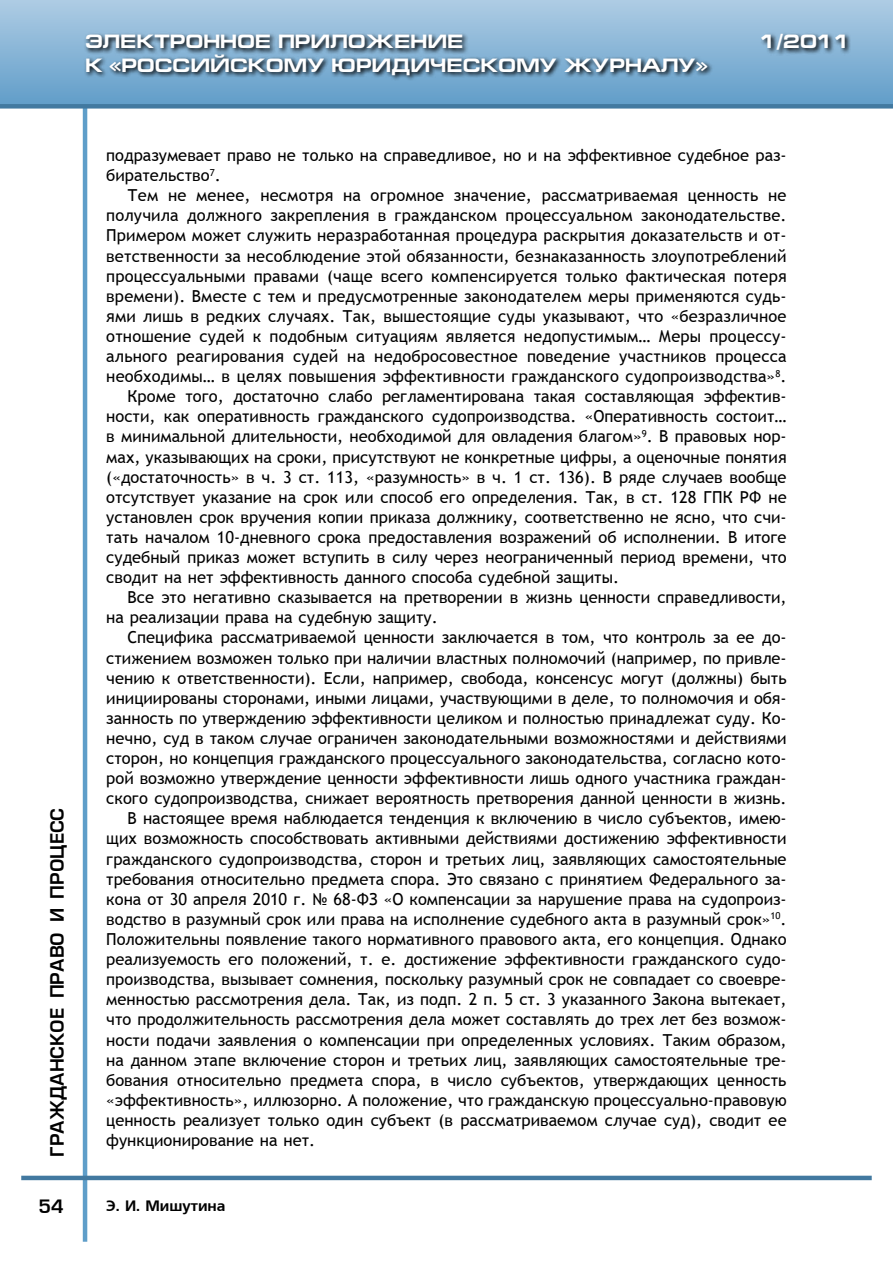
<style>
.page{position:relative;width:893px;height:1263px;background:#fff}
.page>*{position:absolute;margin:0;border:0;box-sizing:border-box;transform-origin:0 0}
.t1{font:700 19.5px "Europe Ext";color:#fff}
.t2{font:18px "Europe Demi Normal";color:#000}
.t3{font:16.5px/20.1px "Trebuchet MS";color:#000}
.t4{font:15px "Free Set Bold Cyrillic";color:#000}
</style>
<div class="page">
<hr style="left:83px;top:89px;width:4px;height:1153px;background:#5f9ec9">
<hr style="left:21px;top:1176px;width:851px;height:4px;background:#4279a0">
<div style="left:0;top:0;width:893px;height:106px;background:linear-gradient(to bottom,#aecce4,#619dc9)"></div>
<div style="left:0;top:104px;width:893px;height:5px;background:#4279a0"></div>
<svg style="left:83px;top:31px;width:768px;height:50px;background:#6c91ad"></svg>
<p class="t1" style="left:85px;top:31px;width:380px">ЭЛЕКТРОННОЕ ПРИЛОЖЕНИЕ</p>
<p class="t1" style="left:760px;top:31px;width:92px">1/2011</p>
<p class="t1" style="left:85px;top:54px;width:624px">К «РОССИЙСКОМУ ЮРИДИЧЕСКОМУ ЖУРНАЛУ»</p>
<p class="t2" style="left:47px;top:1157px;width:350px;rotate:-90deg">гражданское право и процесс</p>
<p class="t2" style="left:38px;top:1196px;width:27px">54</p>
<p class="t3" style="left:106px;top:145px;width:682px">подразумевает право не только на справедливое, но и на эффективное судебное раз&shy;бирательство<sup>7</sup>.</p>
<p class="t3" style="left:128px;top:186px;width:661px">Тем не менее, несмотря на огромное значение, рассматриваемая ценность не</p>
<p class="t3" style="left:106px;top:206px;width:682px">получила должного закрепления в гражданском процессуальном законодательстве.</p>
<p class="t3" style="left:106px;top:226px;width:682px">Примером может служить неразработанная процедура раскрытия доказательств и от-</p>
<p class="t3" style="left:106px;top:246px;width:682px">ветственности за несоблюдение этой обязанности, безнаказанность злоупотреблений</p>
<p class="t3" style="left:106px;top:266px;width:682px">процессуальными правами (чаще всего компенсируется только фактическая потеря</p>
<p class="t3" style="left:106px;top:286px;width:682px">времени). Вместе с тем и предусмотренные законодателем меры применяются судь-</p>
<p class="t3" style="left:106px;top:306px;width:682px">ями лишь в редких случаях. Так, вышестоящие суды указывают, что «безразличное</p>
<p class="t3" style="left:106px;top:326px;width:682px">отношение судей к подобным ситуациям является недопустимым… Меры процессу-</p>
<p class="t3" style="left:106px;top:346px;width:682px">ального реагирования судей на недобросовестное поведение участников процесса</p>
<p class="t3" style="left:106px;top:366px;width:682px">необходимы… в целях повышения эффективности гражданского судопроизводства»<sup>8</sup>.</p>
<p class="t3" style="left:128px;top:387px;width:661px">Кроме того, достаточно слабо регламентирована такая составляющая эффектив-</p>
<p class="t3" style="left:106px;top:407px;width:682px">ности, как оперативность гражданского судопроизводства. «Оперативность состоит…</p>
<p class="t3" style="left:106px;top:427px;width:682px">в минимальной длительности, необходимой для овладения благом»<sup>9</sup>. В правовых нор-</p>
<p class="t3" style="left:106px;top:447px;width:682px">мах, указывающих на сроки, присутствуют не конкретные цифры, а оценочные понятия</p>
<p class="t3" style="left:106px;top:467px;width:682px">(«достаточность» в ч. 3 ст. 113, «разумность» в ч. 1 ст. 136). В ряде случаев вообще</p>
<p class="t3" style="left:106px;top:487px;width:682px">отсутствует указание на срок или способ его определения. Так, в ст. 128 ГПК РФ не</p>
<p class="t3" style="left:106px;top:507px;width:682px">установлен срок вручения копии приказа должнику, соответственно не ясно, что счи-</p>
<p class="t3" style="left:106px;top:527px;width:682px">тать началом 10-дневного срока предоставления возражений об исполнении. В итоге</p>
<p class="t3" style="left:106px;top:547px;width:682px">судебный приказ может вступить в силу через неограниченный период времени, что</p>
<p class="t3" style="left:106px;top:567px;width:514px">сводит на нет эффективность данного способа судебной защиты.</p>
<p class="t3" style="left:128px;top:587px;width:661px">Все это негативно сказывается на претворении в жизнь ценности справедливости,</p>
<p class="t3" style="left:106px;top:608px;width:333px">на реализации права на судебную защиту.</p>
<p class="t3" style="left:128px;top:628px;width:661px">Специфика рассматриваемой ценности заключается в том, что контроль за ее до-</p>
<p class="t3" style="left:106px;top:648px;width:682px">стижением возможен только при наличии властных полномочий (например, по привле-</p>
<p class="t3" style="left:106px;top:668px;width:682px">чению к ответственности). Если, например, свобода, консенсус могут (должны) быть</p>
<p class="t3" style="left:106px;top:688px;width:682px">инициированы сторонами, иными лицами, участвующими в деле, то полномочия и обя-</p>
<p class="t3" style="left:106px;top:708px;width:682px">занность по утверждению эффективности целиком и полностью принадлежат суду. Ко-</p>
<p class="t3" style="left:106px;top:728px;width:682px">нечно, суд в таком случае ограничен законодательными возможностями и действиями</p>
<p class="t3" style="left:106px;top:748px;width:682px">сторон, но концепция гражданского процессуального законодательства, согласно кото-</p>
<p class="t3" style="left:106px;top:768px;width:682px">рой возможно утверждение ценности эффективности лишь одного участника граждан-</p>
<p class="t3" style="left:106px;top:788px;width:682px">ского судопроизводства, снижает вероятность претворения данной ценности в жизнь.</p>
<p class="t3" style="left:128px;top:809px;width:661px">В настоящее время наблюдается тенденция к включению в число субъектов, имею-</p>
<p class="t3" style="left:106px;top:829px;width:682px">щих возможность способствовать активными действиями достижению эффективности</p>
<p class="t3" style="left:106px;top:849px;width:682px">гражданского судопроизводства, сторон и третьих лиц, заявляющих самостоятельные</p>
<p class="t3" style="left:106px;top:869px;width:682px">требования относительно предмета спора. Это связано с принятием Федерального за-</p>
<p class="t3" style="left:106px;top:889px;width:682px">кона от 30 апреля 2010 г. № 68-ФЗ «О компенсации за нарушение права на судопроиз-</p>
<p class="t3" style="left:106px;top:909px;width:682px">водство в разумный срок или права на исполнение судебного акта в разумный срок»<sup>10</sup>.</p>
<p class="t3" style="left:106px;top:929px;width:682px">Положительны появление такого нормативного правового акта, его концепция. Однако</p>
<p class="t3" style="left:106px;top:949px;width:682px">реализуемость его положений, т. е. достижение эффективности гражданского судо-</p>
<p class="t3" style="left:106px;top:969px;width:682px">производства, вызывает сомнения, поскольку разумный срок не совпадает со своевре-</p>
<p class="t3" style="left:106px;top:990px;width:682px">менностью рассмотрения дела. Так, из подп. 2 п. 5 ст. 3 указанного Закона вытекает,</p>
<p class="t3" style="left:106px;top:1010px;width:682px">что продолжительность рассмотрения дела может составлять до трех лет без возмож-</p>
<p class="t3" style="left:106px;top:1030px;width:682px">ности подачи заявления о компенсации при определенных условиях. Таким образом,</p>
<p class="t3" style="left:106px;top:1050px;width:682px">на данном этапе включение сторон и третьих лиц, заявляющих самостоятельные тре-</p>
<p class="t3" style="left:106px;top:1070px;width:682px">бования относительно предмета спора, в число субъектов, утверждающих ценность</p>
<p class="t3" style="left:106px;top:1090px;width:682px">«эффективность», иллюзорно. А положение, что гражданскую процессуально-правовую</p>
<p class="t3" style="left:106px;top:1110px;width:682px">ценность реализует только один субъект (в рассматриваемом случае суд), сводит ее</p>
<p class="t3" style="left:106px;top:1130px;width:210px">функционирование на нет.</p>
<p class="t4" style="left:106px;top:1197px;width:121px">Э. И. Мишутина</p>
</div>
